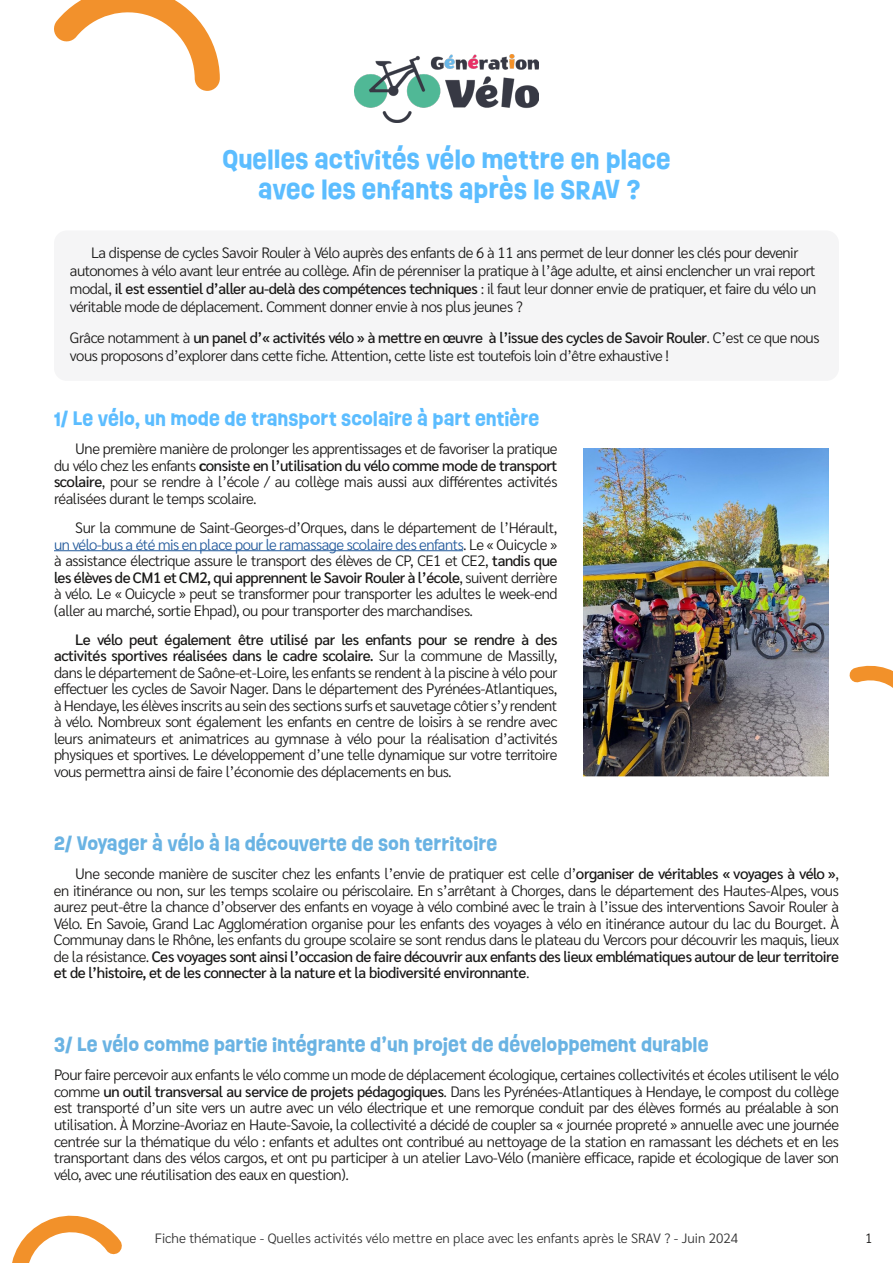
<style>
.page{position:relative;width:893px;height:1263px;background:#fff}
.page>*{position:absolute;margin:0;border:0;box-sizing:border-box;transform-origin:0 0}
.t1{font:700 24px/30px "Ruddy";color:#5cbdff;text-align:center}
.t2{font:700 18px "Ruddy";color:#6ab3e3}
.t3{font:700 18px "Ruddy";color:#5cbdff}
.t4{font:300 15px/16.5px "Sarabun";letter-spacing:-.03em;color:#181716;text-align:justify}
.t5{font:300 13.5px "Sarabun";color:#303030}
.t6{font:300 13.5px "Sarabun";color:#181716}
.s1{font-weight:500}
.s2{font-weight:700}
.s3{color:#22599b}
</style>
<div class="page">
<svg style="left:54px;top:0;width:166px;height:91px"></svg>
<hr style="left:54px;top:550px;width:409px;height:1px;background:#22599b">
<svg style="left:849px;top:665px;width:44px;height:23px"></svg>
<svg style="left:12px;top:1215px;width:110px;height:48px"></svg>
<div style="left:54px;top:230px;width:785px;height:151px;background:#f5f5f6;border-radius:13px"></div>
<img style="left:354px;top:54px;width:184px;height:69px">
<img style="left:583px;top:449px;width:245px;height:327px">
<h1 class="t1" style="left:223px;top:144px;width:449px">QUELLES ACTIVITÉS VÉLO METTRE EN PLACE<br>AVEC LES ENFANTS APRÈS LE SRAV ?</h1>
<p class="t4" style="left:70px;top:244px;width:748px;line-height:18px;text-align:left;text-indent:21px">La dispense de cycles Savoir Rouler à Vélo auprès des enfants de 6 à 11 ans permet de leur donner les clés pour devenir autonomes à vélo avant leur entrée au collège. Afin de pérenniser la pratique à l’âge adulte, et ainsi enclencher un vrai report modal, <span class="s1">il est essentiel d’aller au-delà des compétences techniques</span> : il faut leur donner envie de pratiquer, et faire du vélo un véritable mode de déplacement. Comment donner envie à nos plus jeunes ?</p>
<p class="t4" style="left:70px;top:329px;width:751px;line-height:18px">Grâce notamment à <span class="s1">un panel d’« activités vélo » à mettre en œuvre à l’issue des cycles de Savoir Rouler</span>. C’est ce que nous vous proposons d’explorer dans cette fiche. Attention, cette liste est toutefois loin d’être exhaustive !</p>
<p class="t3" style="left:54px;top:405px;width:487px">1/ LE VÉLO, UN MODE DE TRANSPORT SCOLAIRE À PART ENTIÈRE</p>
<p class="t4" style="left:54px;top:441px;width:505px;text-indent:21px">Une première manière de prolonger les apprentissages et de favoriser la pratique du vélo chez les enfants <span class="s2">c</span><span class="s1">onsiste en l’utilisation du vélo comme mode de transport scolaire</span>, pour se rendre à l’école / au collège mais aussi aux différentes activités réalisées durant le temps scolaire.</p>
<p class="t4" style="left:54px;top:520px;width:505px;text-indent:21px">Sur la commune de Saint-Georges-d’Orques, dans le département de l’Hérault, <span class="s3">un vélo-bus a été mis en place pour le ramassage scolaire des enfants</span>. Le « Ouicycle » à assistance électrique assure le transport des élèves de CP, CE1 et CE2, <span class="s1">tandis que les élèves de CM1 et CM2, qui apprennent le Savoir Rouler à l’école</span>, suivent derrière à vélo. Le « Ouicycle » peut se transformer pour transporter les adultes le week-end (aller au marché, sortie Ehpad), ou pour transporter des marchandises.</p>
<p class="t4" style="left:54px;top:631px;width:505px;text-indent:21px"><span class="s1">Le vélo peut également être utilisé par les enfants pour se rendre à des activités sportives réalisées dans le cadre scolaire.</span> Sur la commune de Massilly, dans le département de Saône-et-Loire, les enfants se rendent à la piscine à vélo pour effectuer les cycles de Savoir Nager. Dans le département des Pyrénées-Atlantiques, à Hendaye, les élèves inscrits au sein des sections surfs et sauvetage côtier s’y rendent à vélo. Nombreux sont également les enfants en centre de loisirs à se rendre avec leurs animateurs et animatrices au gymnase à vélo pour la réalisation d’activités physiques et sportives. Le développement d’une telle dynamique sur votre territoire vous permettra ainsi de faire l’économie des déplacements en bus.</p>
<p class="t2" style="left:54px;top:830px;width:445px">2/ VOYAGER À VÉLO À LA DÉCOUVERTE DE SON TERRITOIRE</p>
<p class="t4" style="left:54px;top:866px;width:787px;text-indent:21px">Une seconde manière de susciter chez les enfants l’envie de pratiquer est celle d’<span class="s1">organiser de véritables « voyages à vélo »</span>, en itinérance ou non, sur les temps scolaire ou périscolaire. En s’arrêtant à Chorges, dans le département des Hautes-Alpes, vous aurez peut-être la chance d’observer des enfants en voyage à vélo combiné avec le train à l’issue des interventions Savoir Rouler à Vélo. En Savoie, Grand Lac Agglomération organise pour les enfants des voyages à vélo en itinérance autour du lac du Bourget. À Communay dans le Rhône, les enfants du groupe scolaire se sont rendus dans le plateau du Vercors pour découvrir les maquis, lieux de la résistance. <span class="s1">Ces voyages sont ainsi l’occasion de faire découvrir aux enfants des lieux emblématiques autour de leur territoire et de l’histoire, et de les connecter à la nature et la biodiversité environnante</span>.</p>
<p class="t2" style="left:54px;top:1032px;width:656px">3/ LE VÉLO COMME PARTIE INTÉGRANTE D’UN PROJET DE DÉVELOPPEMENT DURABLE</p>
<p class="t4" style="left:54px;top:1067px;width:786px">Pour faire percevoir aux enfants le vélo comme un mode de déplacement écologique, certaines collectivités et écoles utilisent le vélo comme <span class="s1">un outil transversal au service de projets pédagogiques</span>. Dans les Pyrénées-Atlantiques à Hendaye, le compost du collège est transporté d’un site vers un autre avec un vélo électrique et une remorque conduit par des élèves formés au préalable à son utilisation. À Morzine-Avoriaz en Haute-Savoie, la collectivité a décidé de coupler sa « journée propreté » annuelle avec une journée centrée sur la thématique du vélo : enfants et adultes ont contribué au nettoyage de la station en ramassant les déchets et en les transportant dans des vélos cargos, et ont pu participer à un atelier Lavo-Vélo (manière efficace, rapide et écologique de laver son vélo, avec une réutilisation des eaux en question).</p>
<p class="t5" style="left:155px;top:1231px;width:585px">Fiche thématique - Quelles activités vélo mettre en place avec les enfants après le SRAV ? - Juin 2024</p>
<p class="t6" style="left:865px;top:1231px;width:9px">1</p>
</div>
